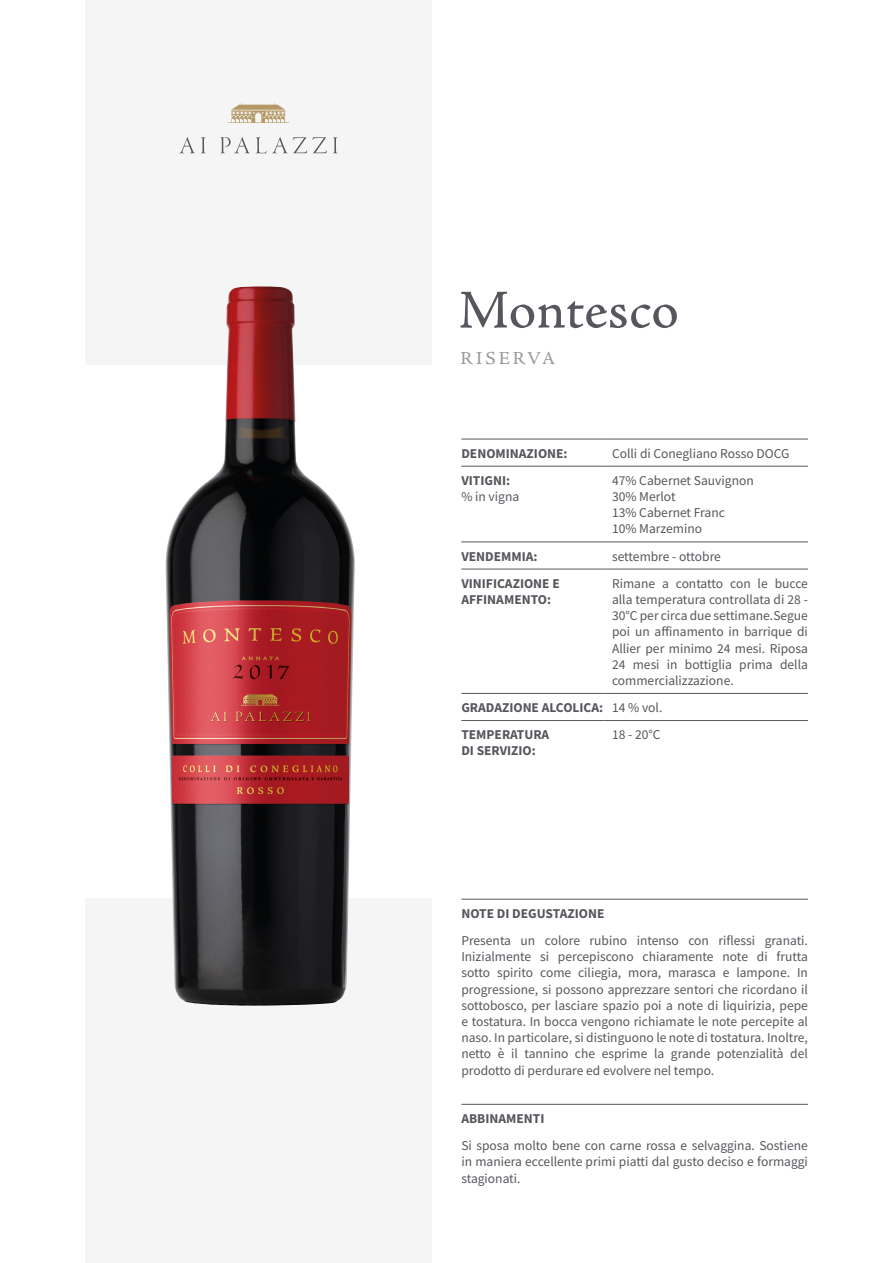
<style>
.page{position:relative;width:893px;height:1263px;background:#fff}
.page>*{position:absolute;margin:0;border:0;box-sizing:border-box;transform-origin:0 0}
.t1{font:54px "Adobe Jenson Pro Capt";letter-spacing:-.005em;color:#55575c}
.t2{font:18px "Adobe Jenson Pro Capt";letter-spacing:.16em;color:#99999b}
.t3{font:13.5px/16.2px "Source Sans Pro";color:#55575c;text-align:justify}
.t4{font:700 13.5px/16.2px "Source Sans Pro";color:#55575c}
.s1{font-weight:400}
</style>
<div class="page">
<div style="left:85px;top:899px;width:347px;height:364px;background:#f5f5f6"></div>
<div style="left:85px;top:0;width:347px;height:364px;background:#f5f5f6"></div>
<svg style="left:228px;top:103px;width:61px;height:20px"></svg>
<svg style="left:180px;top:137px;width:15px;height:16px"></svg>
<svg style="left:201px;top:137px;width:5px;height:16px"></svg>
<svg style="left:220px;top:137px;width:30px;height:16px"></svg>
<svg style="left:256px;top:137px;width:71px;height:16px"></svg>
<svg style="left:333px;top:137px;width:5px;height:16px"></svg>
<hr style="left:461px;top:899px;width:347px;height:1px;background:#55575c">
<hr style="left:461px;top:1104px;width:347px;height:1px;background:#55575c">
<hr style="left:461px;top:439px;width:143px;height:1px;background:#55575c">
<hr style="left:604px;top:439px;width:204px;height:1px;background:#55575c">
<hr style="left:461px;top:466px;width:143px;height:1px;background:#55575c">
<hr style="left:604px;top:466px;width:204px;height:1px;background:#55575c">
<hr style="left:461px;top:542px;width:143px;height:1px;background:#55575c">
<hr style="left:604px;top:542px;width:204px;height:1px;background:#55575c">
<hr style="left:461px;top:569px;width:143px;height:1px;background:#55575c">
<hr style="left:604px;top:569px;width:204px;height:1px;background:#55575c">
<hr style="left:461px;top:693px;width:143px;height:1px;background:#55575c">
<hr style="left:604px;top:693px;width:204px;height:1px;background:#55575c">
<hr style="left:461px;top:720px;width:143px;height:1px;background:#55575c">
<hr style="left:604px;top:720px;width:204px;height:1px;background:#55575c">
<img style="left:165px;top:286px;width:190px;height:720px">
<h1 class="t1" style="left:458px;top:278px;width:222px">Montesco</h1>
<h2 class="t2" style="left:460px;top:348px;width:96px">RISERVA</h2>
<p class="t4" style="left:461px;top:445px;width:108px">DENOMINAZIONE:</p>
<p class="t3" style="left:612px;top:445px;width:179px">Colli di Conegliano Rosso DOCG</p>
<p class="t4" style="left:461px;top:472px;width:50px">VITIGNI:</p>
<p class="t3" style="left:461px;top:488px;width:59px">% in vigna</p>
<p class="t3" style="left:612px;top:472px;width:143px;text-align:left">47% Cabernet Sauvignon<br>30% Merlot<br>13% Cabernet Franc<br>10% Marzemino</p>
<p class="t4" style="left:461px;top:548px;width:78px">VENDEMMIA:</p>
<p class="t3" style="left:612px;top:548px;width:110px">settembre - ottobre</p>
<p class="t4" style="left:461px;top:575px;width:100px">VINIFICAZIONE E<br>AFFINAMENTO:</p>
<p class="t3" style="left:612px;top:575px;width:197px">Rimane a contatto con le bucce alla temperatura controllata di 28 - 30°C per circa due settimane.Segue poi un affinamento in barrique di Allier per minimo 24 mesi. Riposa 24 mesi in bottiglia prima della commercializzazione.</p>
<p class="t4" style="left:461px;top:694px;width:203px;line-height:27.2px">GRADAZIONE ALCOLICA: <span class="s1">14 % vol.<br></span>TEMPERATURA</p>
<p class="t4" style="left:461px;top:743px;width:76px">DI SERVIZIO:</p>
<p class="t3" style="left:612px;top:726px;width:50px">18 - 20°C</p>
<p class="t4" style="left:461px;top:905px;width:145px">NOTE DI DEGUSTAZIONE</p>
<p class="t3" style="left:461px;top:932px;width:348px">Presenta un colore rubino intenso con riflessi granati.<br>Inizialmente si percepiscono chiaramente note di frutta sotto spirito come ciliegia, mora, marasca e lampone. In progressione, si possono apprezzare sentori che ricordano il sottobosco, per lasciare spazio poi a note di liquirizia, pepe e tostatura. In bocca vengono richiamate le note percepite al naso. In particolare, si distinguono le note di tostatura. Inoltre, netto è il tannino che esprime la grande potenzialità del prodotto di perdurare ed evolvere nel tempo.</p>
<p class="t4" style="left:461px;top:1110px;width:85px">ABBINAMENTI</p>
<p class="t3" style="left:461px;top:1137px;width:348px">Si sposa molto bene con carne rossa e selvaggina. Sostiene in maniera eccellente primi piatti dal gusto deciso e formaggi stagionati.</p>
</div>
